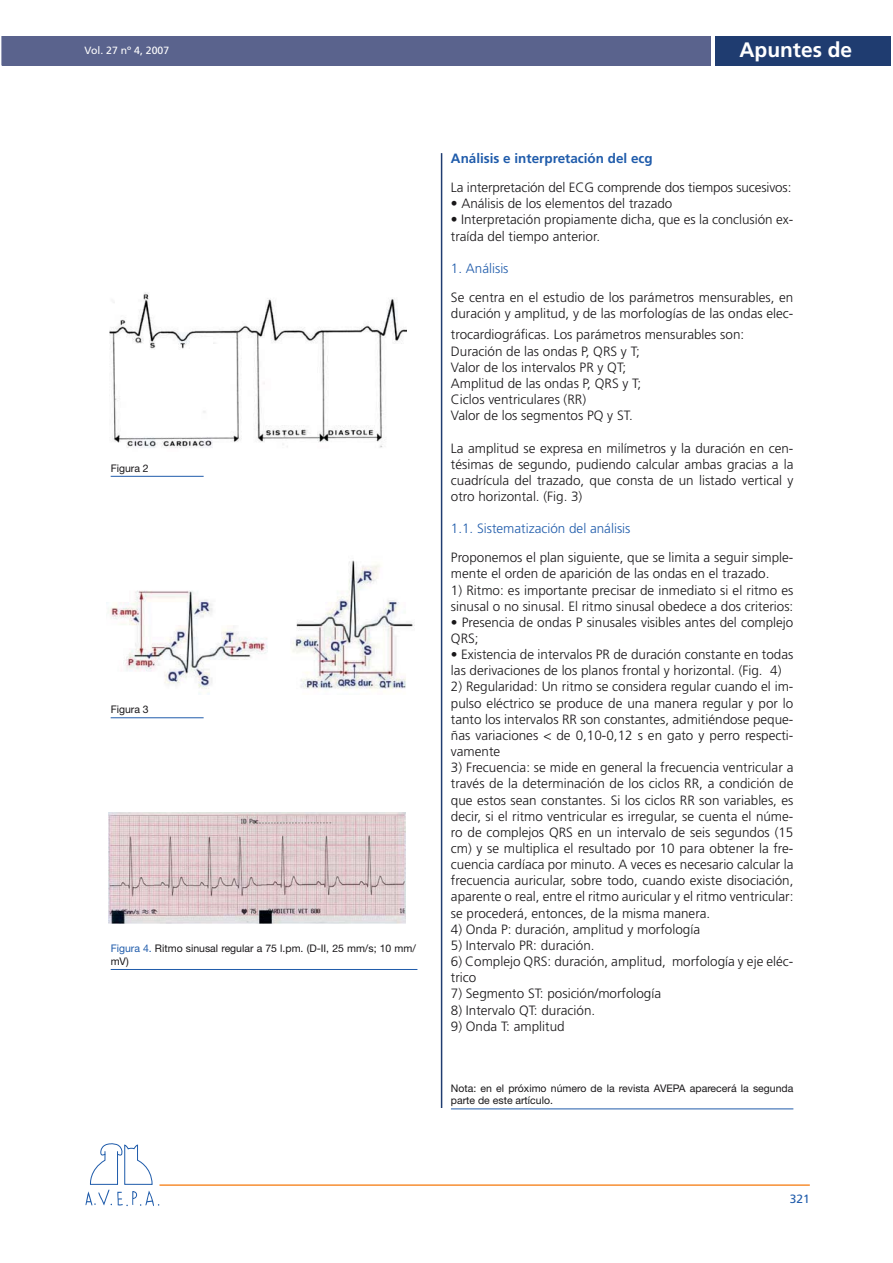
<style>
.page{position:relative;width:893px;height:1263px;background:#fff}
.page>*{position:absolute;margin:0;border:0;box-sizing:border-box;transform-origin:0 0}
.t1{font:700 21px "Frutiger";color:#fff}
.t2{font:300 13.5px/16.2px "Frutiger";color:#191719}
.t3{font:300 13.5px "Frutiger";color:#205cab}
.t4{font:700 13.5px "Frutiger";color:#205cab}
.t5{font:12px "Frutiger";color:#205cab}
.t6{font:10.5px/12.6px "Helvetica Neue LT Std";color:#191719}
.t7{font:10.5px/12.6px "Helvetica Neue";color:#191719}
.t8{font:10.5px "Frutiger";color:#fff}
.s1{color:#205cab}
.s2{font-family:"Helvetica Neue";font-weight:400}
</style>
<div class="page">
<hr style="left:159px;top:1184px;width:651px;height:2px;background:#f78e31">
<svg style="left:85px;top:1143px;width:74px;height:63px"></svg>
<div style="left:2px;top:36px;width:708px;height:29px;background:#5a638d"></div>
<div style="left:715px;top:36px;width:176px;height:29px;background:#1f3c70"></div>
<hr style="left:441px;top:153px;width:1px;height:955px;background:#1f3c70">
<hr style="left:451px;top:1109px;width:342px;height:1px;background:#205cab">
<img style="left:109px;top:292px;width:297px;height:156px">
<hr style="left:111px;top:476px;width:93px;height:1px;background:#205cab">
<img style="left:109px;top:812px;width:297px;height:112px">
<hr style="left:111px;top:969px;width:306px;height:1px;background:#205cab">
<img style="left:106px;top:560px;width:307px;height:134px">
<hr style="left:111px;top:717px;width:93px;height:1px;background:#205cab">
<p class="t8" style="left:85px;top:47px;width:86px">Vol. 27 nº 4, 2007</p>
<h1 class="t1" style="left:739px;top:41px;width:114px">Apuntes de</h1>
<p class="t6" style="left:111px;top:463px;width:40px">Figura 2</p>
<p class="t6" style="left:111px;top:704px;width:40px">Figura 3</p>
<p class="t7" style="left:111px;top:942px;width:307px"><span class="s1">Figura 4.</span> Ritmo sinusal regular a 75 l.pm. (D-II, 25 mm/s; 10 mm/ mV)</p>
<p class="t4" style="left:451px;top:153px;width:203px">Análisis e interpretación del ecg</p>
<p class="t2" style="left:451px;top:180px;width:342px">La interpretación del ECG comprende dos tiempos sucesivos:</p>
<p class="t2" style="left:451px;top:197px;width:223px"><span class="s2">•</span> Análisis de los elementos del trazado</p>
<p class="t2" style="left:451px;top:213px;width:344px"><span class="s2">•</span> Interpretación propiamente dicha, que es la conclusión ex&shy;traída del tiempo anterior.</p>
<p class="t3" style="left:451px;top:263px;width:59px">1. Análisis</p>
<p class="t2" style="left:451px;top:290px;width:344px">Se centra en el estudio de los parámetros mensurables, en duración y amplitud, y de las morfologías de las ondas elec-</p>
<p class="t2" style="left:451px;top:328px;width:295px">trocardiográficas. Los parámetros mensurables son:<br>Duración de las ondas P, QRS y T;<br>Valor de los intervalos PR y QT;<br>Amplitud de las ondas P, QRS y T;<br>Ciclos ventriculares (RR)<br>Valor de los segmentos PQ y ST.</p>
<p class="t2" style="left:451px;top:441px;width:344px;text-align:justify">La amplitud se expresa en milímetros y la duración en cen&shy;tésimas de segundo, pudiendo calcular ambas gracias a la cuadrícula del trazado, que consta de un listado vertical y otro horizontal. (Fig. 3)</p>
<p class="t3" style="left:451px;top:523px;width:181px">1.1. Sistematización del análisis</p>
<p class="t2" style="left:451px;top:550px;width:344px">Proponemos el plan siguiente, que se limita a seguir simple&shy;mente el orden de aparición de las ondas en el trazado.</p>
<p class="t2" style="left:451px;top:583px;width:344px">1) Ritmo: es importante precisar de inmediato si el ritmo es sinusal o no sinusal. El ritmo sinusal obedece a dos criterios:</p>
<p class="t2" style="left:451px;top:615px;width:344px">• Presencia de ondas P sinusales visibles antes del complejo<br>QRS;</p>
<p class="t2" style="left:451px;top:647px;width:344px">• Existencia de intervalos PR de duración constante en todas las derivaciones de los planos frontal y horizontal. (Fig. 4)</p>
<p class="t2" style="left:451px;top:680px;width:344px;text-align:justify">2) Regularidad: Un ritmo se considera regular cuando el im&shy;pulso eléctrico se produce de una manera regular y por lo tanto los intervalos RR son constantes, admitiéndose peque&shy;ñas variaciones &lt; de 0,10-0,12 s en gato y perro respecti&shy;vamente</p>
<p class="t2" style="left:451px;top:760px;width:344px;text-align:justify">3) Frecuencia: se mide en general la frecuencia ventricular a través de la determinación de los ciclos RR, a condición de que estos sean constantes. Si los ciclos RR son variables, es decir, si el ritmo ventricular es irregular, se cuenta el núme&shy;ro de complejos QRS en un intervalo de seis segundos (15 cm) y se multiplica el resultado por 10 para obtener la fre&shy;cuencia cardíaca por minuto. A veces es necesario calcular la frecuencia auricular, sobre todo, cuando existe disociación, aparente o real, entre el ritmo auricular y el ritmo ventricular: se procederá, entonces, de la misma manera.</p>
<p class="t2" style="left:451px;top:922px;width:251px">4) Onda P: duración, amplitud y morfología</p>
<p class="t2" style="left:451px;top:938px;width:145px">5) Intervalo PR: duración.</p>
<p class="t2" style="left:451px;top:954px;width:344px">6) Complejo QRS: duración, amplitud, morfología y eje eléc&shy;trico</p>
<p class="t2" style="left:451px;top:987px;width:212px">7) Segmento ST: posición/morfología</p>
<p class="t2" style="left:451px;top:1003px;width:146px">8) Intervalo QT: duración.</p>
<p class="t2" style="left:451px;top:1019px;width:115px">9) Onda T: amplitud</p>
<p class="t6" style="left:451px;top:1083px;width:344px">Nota: en el próximo número de la revista AVEPA aparecerá la segunda parte de este artículo.</p>
<p class="t5" style="left:790px;top:1194px;width:21px">321</p>
</div>
